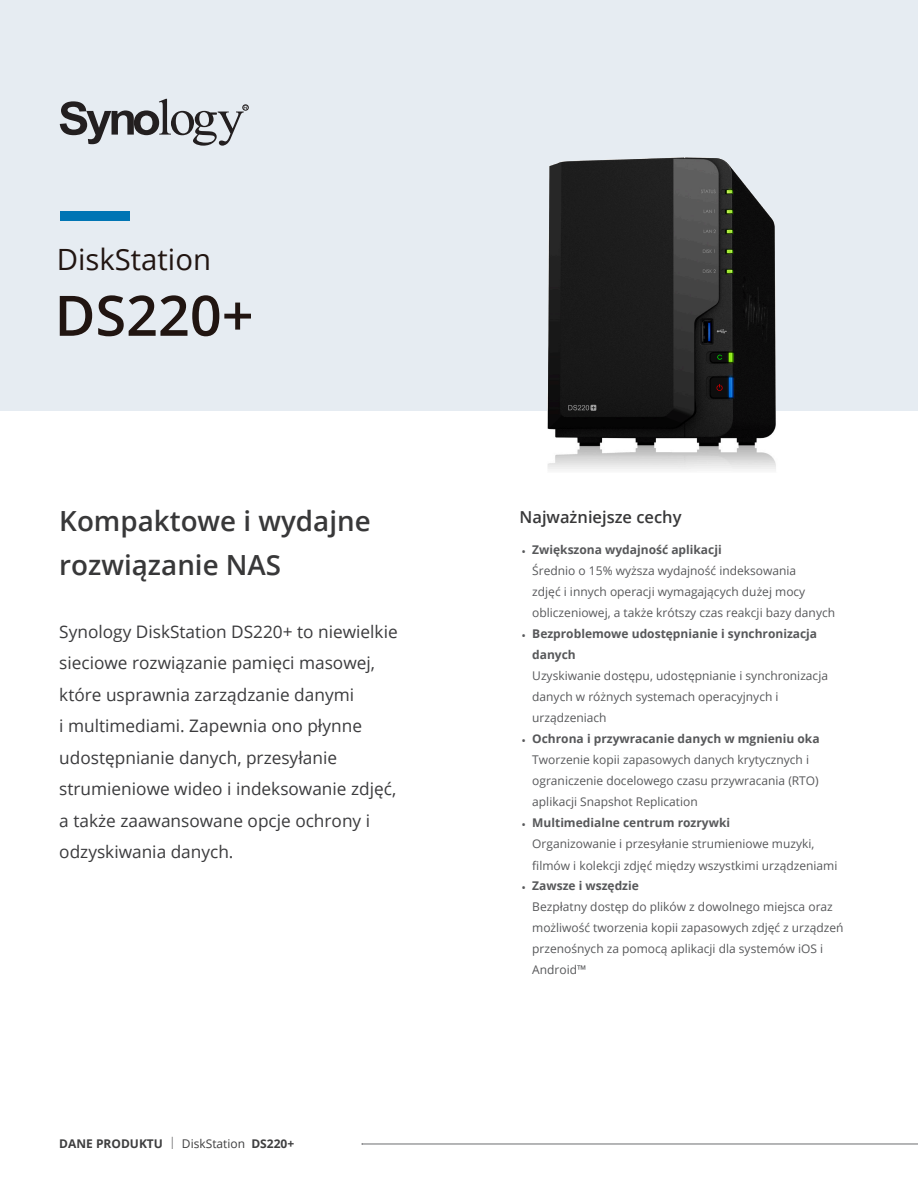
<style>
.page{position:relative;width:918px;height:1188px;background:#fff}
.page>*{position:absolute;margin:0;border:0;box-sizing:border-box;transform-origin:0 0}
.Model_Name{font:600 55.8px "Open Sans";color:#211511}
.Product_Type{font:29.25px "Open Sans";color:#211511}
.Introduction_Title{font:600 27.75px/43.5px "Open Sans";color:#383839}
.Introduction{font:17.25px/31.5px "Open Sans";color:#3b3b3d}
.Selling_Title{font:600 16.5px "Open Sans";color:#383839}
.t1{font:12px/21px "Open Sans";color:#57585a}
.t2{font:700 12px "Open Sans";color:#3e3e3f}
.s1{font-weight:300}
.s2{font-weight:400}
.s3{font-weight:700}
</style>
<div class="page">
<hr style="left:362px;top:1144px;width:556px;height:1px;background:#6c6d70">
<div style="left:0;top:0;width:918px;height:410px;background:#e6ecf2"></div>
<img style="left:546px;top:157px;width:233px;height:313px">
<div style="left:60px;top:211px;width:69px;height:10px;background:#0075b4"></div>
<svg style="left:60px;top:99px;width:188px;height:47px"></svg>
<div style="left:242px;top:105px;width:7px;height:6px;border:1px solid #231f20;border-radius:50%"></div>
<p class="Product_Type" style="left:57px;top:240px;width:156px">DiskStation</p>
<p class="Model_Name" style="left:55px;top:277px;width:201px">DS220+</p>
<p class="Introduction_Title" style="left:59px;top:499px;width:313px">Kompaktowe i wydajne rozwiązanie NAS</p>
<p class="Introduction" style="left:59px;top:616px;width:340px">Synology DiskStation DS220+ to niewielkie sieciowe rozwiązanie pamięci masowej, które usprawnia zarządzanie danymi<br>i multimediami. Zapewnia ono płynne udostępnianie danych, przesyłanie strumieniowe wideo i indeksowanie zdjęć, a także zaawansowane opcje ochrony i odzyskiwania danych.</p>
<p class="t2" style="left:59px;top:1135px;width:236px">DANE PRODUKTU <span class="s1">|</span> <span class="s2">DiskStation</span> DS220+</p>
<p class="Selling_Title" style="left:520px;top:506px;width:164px">Najważniejsze cechy</p>
<p class="t1" style="left:532px;top:539px;width:304px;text-indent:-11px">• <span class="s3">Zwiększona wydajność aplikacji<br></span>Średnio o 15% wyższa wydajność indeksowania<br>zdjęć i innych operacji wymagających dużej mocy obliczeniowej, a także krótszy czas reakcji bazy danych</p>
<p class="t1" style="left:532px;top:623px;width:297px;text-indent:-11px">• <span class="s3">Bezproblemowe udostępnianie i synchronizacja danych<br></span>Uzyskiwanie dostępu, udostępnianie i synchronizacja danych w różnych systemach operacyjnych i urządzeniach</p>
<p class="t1" style="left:532px;top:728px;width:289px;text-indent:-11px">• <span class="s3">Ochrona i przywracanie danych w mgnieniu oka </span>Tworzenie kopii zapasowych danych krytycznych i ograniczenie docelowego czasu przywracania (RTO) aplikacji Snapshot Replication</p>
<p class="t1" style="left:532px;top:812px;width:284px;text-indent:-11px">• <span class="s3">Multimedialne centrum rozrywki<br></span>Organizowanie i przesyłanie strumieniowe muzyki,</p>
<p class="t1" style="left:532px;top:855px;width:307px">filmów i kolekcji zdjęć między wszystkimi urządzeniami</p>
<p class="t1" style="left:532px;top:875px;width:313px;text-indent:-11px">• <span class="s3">Zawsze i wszędzie<br></span>Bezpłatny dostęp do plików z dowolnego miejsca oraz możliwość tworzenia kopii zapasowych zdjęć z urządzeń przenośnych za pomocą aplikacji dla systemów iOS i Android™</p>
</div>
